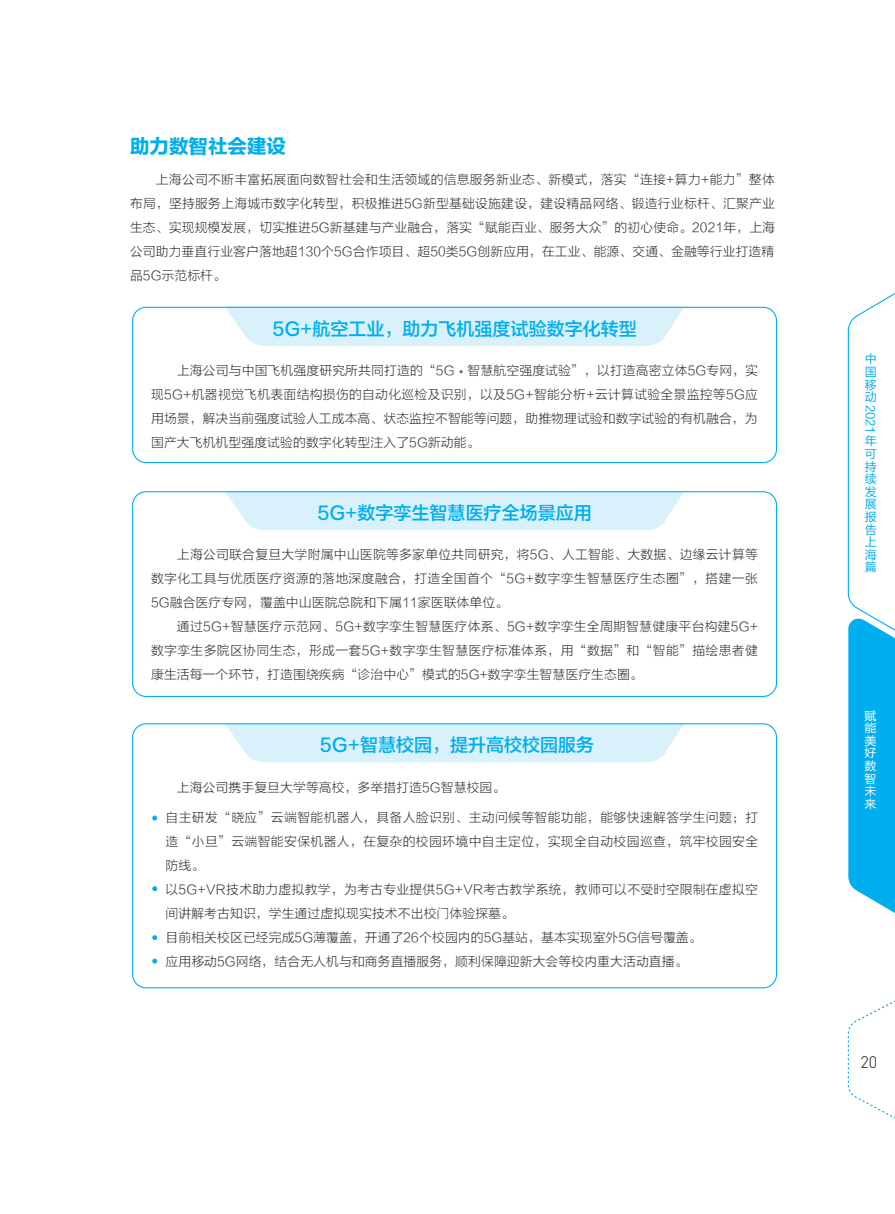
<style>
.page{position:relative;width:895px;height:1214px;background:#fff}
.page>*{position:absolute;margin:0;border:0;box-sizing:border-box;transform-origin:0 0}
.t1{font:19.5px "FZLTDHK GBK1 0";color:#00aeef}
.t2{font:18px "FZLTZHJW GB1 0";color:#00aeef}
.t3{font:300 16.5px "DIN";color:#211814}
.t4{font:12.9px/24px "FZLTXHK GBK1 0";color:#3e3e3f;text-align:justify}
.t5{font:12px/12.6px "FZLTHJW GB1 0";color:#00aeef;text-align:justify}
.t6{font:12px/12.6px "FZLTHJW GB1 0";color:#fff;text-align:justify}
</style>
<div class="page">
<svg style="left:847px;top:293px;width:47px;height:620px"></svg>
<svg style="left:847px;top:1002px;width:46px;height:115px"></svg>
<svg style="left:152px;top:815px;width:5px;height:5px"></svg>
<svg style="left:152px;top:886px;width:5px;height:5px"></svg>
<svg style="left:152px;top:935px;width:5px;height:5px"></svg>
<svg style="left:152px;top:958px;width:5px;height:5px"></svg>
<div style="left:226px;top:309px;width:457px;height:37px;background:#d9f1fb"></div>
<div style="left:132px;top:307px;width:645px;height:156px;border:1px solid #00aeef;border-radius:13px"></div>
<div style="left:226px;top:493px;width:457px;height:37px;background:#d9f1fb"></div>
<div style="left:132px;top:491px;width:645px;height:206px;border:1px solid #00aeef;border-radius:13px"></div>
<div style="left:226px;top:725px;width:457px;height:37px;background:#d9f1fb"></div>
<div style="left:132px;top:723px;width:645px;height:265px;border:1px solid #00aeef;border-radius:13px"></div>
<h1 class="t1" style="left:130px;top:135px;width:157px">助力数智社会建设</h1>
<p class="t4" style="left:130px;top:168px;width:646px;text-indent:26px">上海公司不断丰富拓展面向数智社会和生活领域的信息服务新业态、新模式，落实“连接+算力+能力”整体布局，坚持服务上海城市数字化转型，积极推进5G新型基础设施建设，建设精品网络、锻造行业标杆、汇聚产业生态、实现规模发展，切实推进5G新基建与产业融合，落实“赋能百业、服务大众”的初心使命。2021年，上海公司助力垂直行业客户落地超130个5G合作项目、超50类5G创新应用，在工业、能源、交通、金融等行业打造精品5G示范标杆。</p>
<h2 class="t2" style="left:272px;top:318px;width:366px">5G+航空工业，助力飞机强度试验数字化转型</h2>
<p class="t4" style="left:151px;top:359px;width:608px">　　上海公司与中国飞机强度研究所共同打造的“5G﹢智慧航空强度试验”，以打造高密立体5G专网，实现5G+机器视觉飞机表面结构损伤的自动化巡检及识别，以及5G+智能分析+云计算试验全景监控等5G应用场景，解决当前强度试验人工成本高、状态监控不智能等问题，助推物理试验和数字试验的有机融合，为国产大飞机机型强度试验的数字化转型注入了5G新动能。</p>
<h2 class="t2" style="left:317px;top:503px;width:276px">5G+数字孪生智慧医疗全场景应用</h2>
<p class="t4" style="left:151px;top:543px;width:608px;text-indent:26px">上海公司联合复旦大学附属中山医院等多家单位共同研究，将5G、人工智能、大数据、边缘云计算等数字化工具与优质医疗资源的落地深度融合，打造全国首个“5G+数字孪生智慧医疗生态圈”，搭建一张5G融合医疗专网，覆盖中山医院总院和下属11家医联体单位。</p>
<p class="t4" style="left:151px;top:615px;width:608px;text-indent:26px">通过5G+智慧医疗示范网、5G+数字孪生智慧医疗体系、5G+数字孪生全周期智慧健康平台构建5G+数字孪生多院区协同生态，形成一套5G+数字孪生智慧医疗标准体系，用“数据”和“智能”描绘患者健康生活每一个环节，打造围绕疾病“诊治中心”模式的5G+数字孪生智慧医疗生态圈。</p>
<h2 class="t2" style="left:320px;top:735px;width:276px">5G+智慧校园，提升高校校园服务</h2>
<p class="t4" style="left:177px;top:775px;width:330px">上海公司携手复旦大学等高校，多举措打造5G智慧校园。</p>
<p class="t4" style="left:165px;top:805px;width:594px;text-align:left">自主研发“晓应”云端智能机器人，具备人脸识别、主动问候等智能功能，能够快速解答学生问题；打造“小旦”云端智能安保机器人，在复杂的校园环境中自主定位，实现全自动校园巡查，筑牢校园安全防线。<br>以5G+VR技术助力虚拟教学，为考古专业提供5G+VR考古教学系统，教师可以不受时空限制在虚拟空间讲解考古知识，学生通过虚拟现实技术不出校门体验探墓。<br>目前相关校区已经完成5G薄覆盖，开通了26个校园内的5G基站，基本实现室外5G信号覆盖。<br>应用移动5G网络，结合无人机与和商务直播服务，顺利保障迎新大会等校内重大活动直播。</p>
<p class="t5" style="left:864px;top:353px;width:13px">中国移动</p>
<p class="t5" style="left:864px;top:435px;width:13px">年可持续发展报告上海篇</p>
<p class="t5" style="left:876px;top:405px;width:30px;rotate:90deg">2021</p>
<p class="t6" style="left:864px;top:709px;width:13px">赋能美好数智未来</p>
<p class="t3" style="left:860px;top:1051px;width:18px">20</p>
</div>
